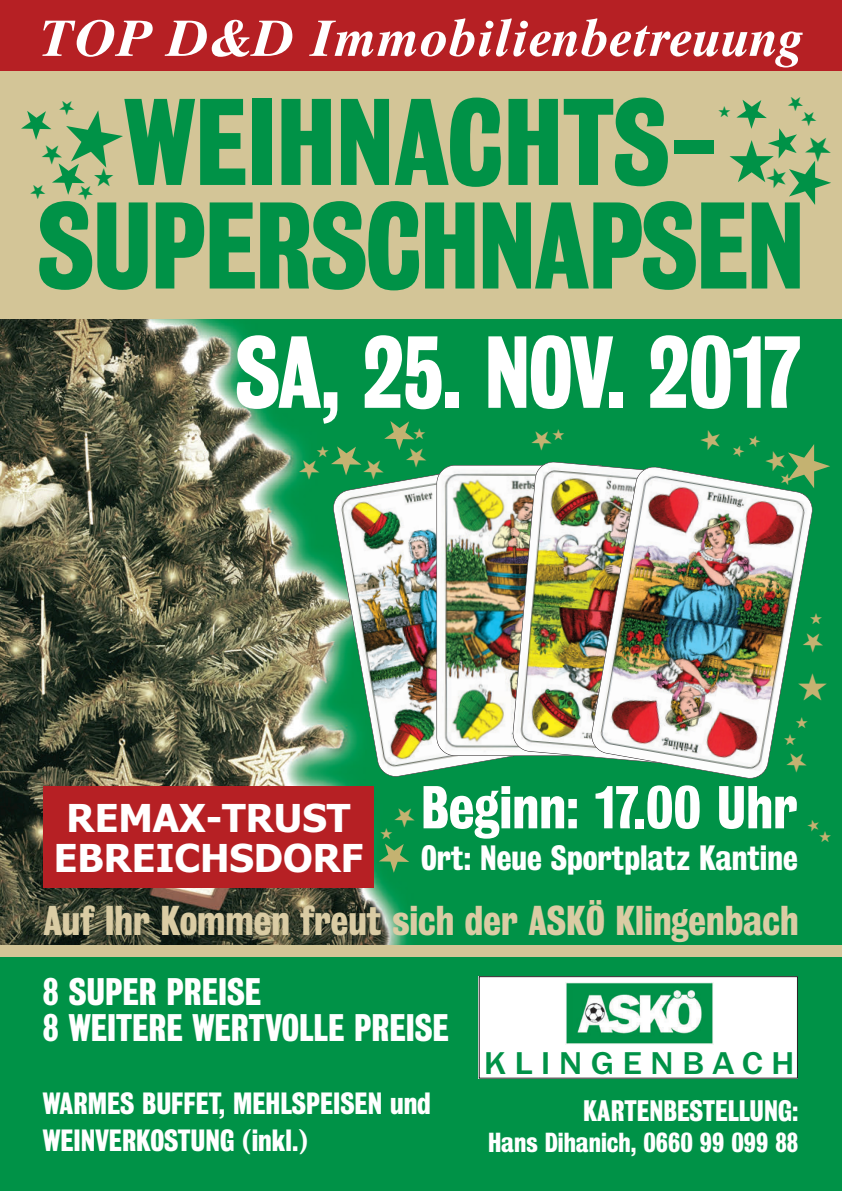
<style>
.page{position:relative;width:842px;height:1191px;background:#fff}
.page>*{position:absolute;margin:0;border:0;box-sizing:border-box;transform-origin:0 0}
.t1{font:112px/103.5px "Bureau Grotesque Three Seven";letter-spacing:-.015em;color:#009247;text-align:center}
.t2{font:93px "Bureau Grotesque Three Seven";letter-spacing:-.015em;color:#fff;scale:.95 1}
.t3{font:55px "Bureau Grotesque Three Seven";color:#fff}
.t4{font:italic 700 51px "Times Ten";letter-spacing:.005em;color:#fff}
.t5{font:700 38.6px/39.9px "Tahoma";color:#fff;text-align:center}
.t6{font:38px "Bureau Grotesque Three Seven";color:#dacca4}
.t7{font:35px/36.6px "Bureau Grotesque Three Seven";color:#fff}
.t8{font:700 32.7px "Franklin Gothic";letter-spacing:.225em;color:#009247;scale:1.12 1}
.t9{font:32px "Bureau Grotesque Three Seven";color:#fff}
.t10{font:28px/36.6px "Bureau Grotesque Three Seven";color:#fff}
.t11{font:27px "Bureau Grotesque Three Seven";color:#fff}
.t12{font:25.1px "Bureau Grotesque Three Seven";color:#fff}
</style>
<div class="page">
<img style="left:0;top:319px;width:842px;height:626px">
<div style="left:0;top:953px;width:842px;height:238px;background:#009247"></div>
<div style="left:0;top:14px;width:842px;height:305px;background:#d3c597"></div>
<img style="left:332px;top:463px;width:224px;height:315px">
<img style="left:437px;top:465px;width:178px;height:290px;border-radius:18px">
<img style="left:512px;top:461px;width:202px;height:304px">
<img style="left:590px;top:465px;width:224px;height:315px">
<div style="left:0;top:0;width:842px;height:71px;background:#b62024"></div>
<div style="left:479px;top:976px;width:319px;height:102px;background:#fff"></div>
<img style="left:565px;top:982px;width:148px;height:62px">
<div style="left:479px;top:976px;width:319px;height:102px;border:1px solid #231f20"></div>
<div style="left:44px;top:786px;width:330px;height:102px;background:#b62024"></div>
<div style="left:0;top:945px;width:842px;height:12px;background:#d3c597"></div>
<svg style="left:799px;top:612px;width:27px;height:42px"></svg>
<svg style="left:798px;top:673px;width:29px;height:27px"></svg>
<svg style="left:782px;top:734px;width:28px;height:40px"></svg>
<svg style="left:796px;top:717px;width:12px;height:11px"></svg>
<svg style="left:698px;top:426px;width:28px;height:27px"></svg>
<div style="left:733px;top:436px;width:97px;height:52px;background:#009247"></div>
<svg style="left:806px;top:818px;width:25px;height:23px"></svg>
<div style="left:295px;top:412px;width:134px;height:70px;background:#009247"></div>
<div style="left:374px;top:803px;width:44px;height:73px;background:#009247"></div>
<svg style="left:527px;top:425px;width:37px;height:27px"></svg>
<h3 class="t4" style="left:39px;top:18px;width:765px">TOP D&amp;D Immobilienbetreuung</h3>
<h1 class="t1" style="left:37px;top:94px;width:769px">WEIHNACHTS-<br>SUPERSCHNAPSEN</h1>
<h2 class="t2" style="left:235px;top:321px;width:596px">SA, 25. NOV. 2017</h2>
<h3 class="t5" style="left:54px;top:798px;width:311px">REMAX-TRUST<br>EBREICHSDORF</h3>
<h3 class="t3" style="left:421px;top:777px;width:378px">Beginn: 17.00 Uhr</h3>
<p class="t9" style="left:421px;top:840px;width:378px">Ort: Neue Sportplatz Kantine</p>
<h3 class="t6" style="left:43px;top:899px;width:757px">Auf Ihr Kommen freut sich der ASKÖ Klingenbach</h3>
<p class="t7" style="left:43px;top:974px;width:407px">8 SUPER PREISE<br>8 WEITERE WERTVOLLE PREISE</p>
<p class="t8" style="left:484px;top:1043px;width:279px">KLINGENBACH</p>
<p class="t10" style="left:43px;top:1086px;width:390px">WARMES BUFFET, MEHLSPEISEN und<br>WEINVERKOSTUNG (inkl.)</p>
<p class="t11" style="left:583px;top:1096px;width:217px">KARTENBESTELLUNG:</p>
<p class="t12" style="left:488px;top:1129px;width:312px">Hans Dihanich, 0660 99 099 88</p>
</div>
